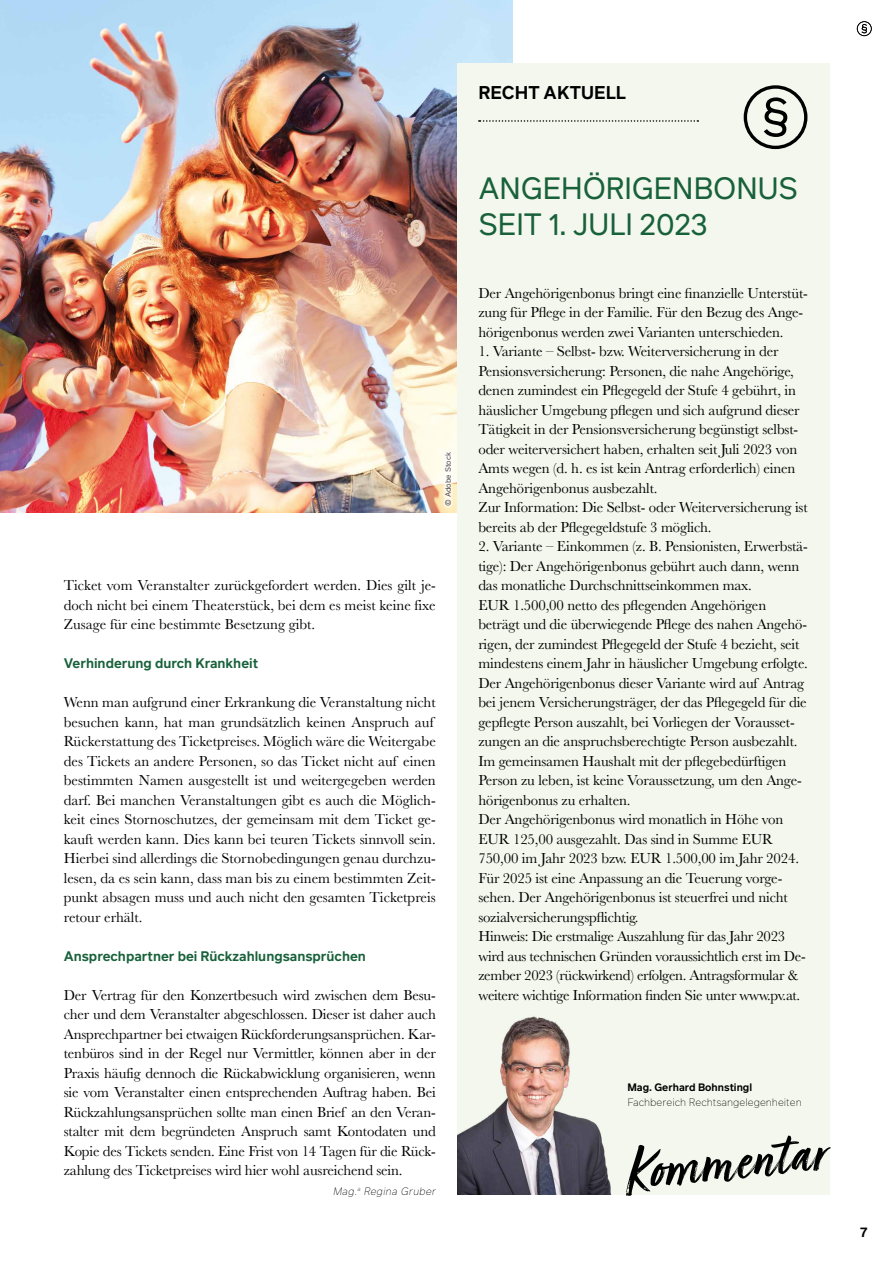
<style>
.page{position:relative;width:893px;height:1263px;background:#fff}
.page>*{position:absolute;margin:0;border:0;box-sizing:border-box;transform-origin:0 0}
.t1{font:64.5px "Turbinado Bold Dry";color:#000}
.t2{font:30px/36px "Infra";letter-spacing:-.015em;color:#18613a}
.t3{font:600 18px "Infra";letter-spacing:.005em;color:#000}
.t4{font:15px/19.5px "Baskerville";letter-spacing:-.01em;color:#000}
.t5{font:600 13.5px "Infra";color:#18613a}
.t6{font:600 13.5px "Infra";color:#000}
.t7{font:200 10.5px "Infra";color:#000}
.t8{font:600 10.5px "Infra";color:#000}
.t9{font:italic 200 10.5px "Infra";color:#000}
.t10{font:7.5px "Infra";color:#4a4a49}
</style>
<div class="page">
<img style="left:0;top:0;width:512px;height:512px">
<svg style="left:857px;top:21px;width:15px;height:15px"></svg>
<div style="left:457px;top:64px;width:372px;height:1131px;background:#f4f7ed"></div>
<svg style="left:744px;top:85px;width:63px;height:64px"></svg>
<svg style="left:479px;top:120px;width:219px;height:2px"></svg>
<div style="left:441px;top:448px;width:14px;height:62px;background:#fff;opacity:.78"></div>
<img style="left:457px;top:1016px;width:155px;height:179px">
<p class="t3" style="left:478px;top:79px;width:149px">RECHT AKTUELL</p>
<p class="t10" style="left:443px;top:506px;width:55px;rotate:-90deg">© Adobe Stock</p>
<p class="t4" style="left:64px;top:576px;width:374px;text-align:justify">Ticket vom Veranstalter zurückgefordert werden. Dies gilt je&shy;doch nicht bei einem Theaterstück, bei dem es meist keine fixe Zusage für eine bestimmte Besetzung gibt.</p>
<p class="t5" style="left:64px;top:654px;width:196px">Verhinderung durch Krankheit</p>
<p class="t4" style="left:64px;top:693px;width:374px">Wenn man aufgrund einer Erkrankung die Veranstaltung nicht besuchen kann, hat man grundsätzlich keinen Anspruch auf Rückerstattung des Ticketpreises. Möglich wäre die Weitergabe des Tickets an andere Personen, so das Ticket nicht auf einen bestimmten Namen ausgestellt ist und weitergegeben werden darf. Bei manchen Veranstaltungen gibt es auch die Möglich&shy;keit eines Stornoschutzes, der gemeinsam mit dem Ticket ge&shy;kauft werden kann. Dies kann bei teuren Tickets sinnvoll sein.<br>Hierbei sind allerdings die Stornobedingungen genau durchzu&shy;lesen, da es sein kann, dass man bis zu einem bestimmten Zeit&shy;punkt absagen muss und auch nicht den gesamten Ticketpreis retour erhält.</p>
<p class="t5" style="left:64px;top:946px;width:304px">Ansprechpartner bei Rückzahlungsansprüchen</p>
<p class="t4" style="left:64px;top:985px;width:374px;text-align:justify">Der Vertrag für den Konzertbesuch wird zwischen dem Besu&shy;cher und dem Veranstalter abgeschlossen. Dieser ist daher auch Ansprechpartner bei etwaigen Rückforderungsansprüchen. Kar&shy;tenbüros sind in der Regel nur Vermittler, können aber in der Praxis häufig dennoch die Rückabwicklung organisieren, wenn sie vom Veranstalter einen entsprechenden Auftrag haben. Bei Rückzahlungsansprüchen sollte man einen Brief an den Veran&shy;stalter mit dem begründeten Anspruch samt Kontodaten und Kopie des Tickets senden. Eine Frist von 14 Tagen für die Rück&shy;zahlung des Ticketpreises wird hier wohl ausreichend sein.</p>
<p class="t9" style="left:333px;top:1184px;width:107px">Mag.<sup>a</sup> Regina Gruber</p>
<h2 class="t2" style="left:478px;top:169px;width:321px">ANGEHÖRIGENBONUS<br>SEIT 1. JULI 2023</h2>
<p class="t4" style="left:478px;top:283px;width:331px">Der Angehörigenbonus bringt eine finanzielle Unterstüt&shy;zung für Pflege in der Familie. Für den Bezug des Ange&shy;hörigenbonus werden zwei Varianten unterschieden.</p>
<p class="t4" style="left:478px;top:342px;width:331px">1. Variante – Selbst- bzw. Weiterversicherung in der Pensionsversicherung: Personen, die nahe Angehörige, denen zumindest ein Pflegegeld der Stufe 4 gebührt, in häuslicher Umgebung pflegen und sich aufgrund dieser Tätigkeit in der Pensionsversicherung begünstigt selbst&shy;oder weiterversichert haben, erhalten seit Juli 2023 von Amts wegen (d. h. es ist kein Antrag erforderlich) einen Angehörigenbonus ausbezahlt.<br>Zur Information: Die Selbst- oder Weiterversicherung ist bereits ab der Pflegegeldstufe 3 möglich.</p>
<p class="t4" style="left:478px;top:537px;width:331px">2. Variante – Einkommen (z. B. Pensionisten, Erwerbstä&shy;tige): Der Angehörigenbonus gebührt auch dann, wenn das monatliche Durchschnittseinkommen max.<br>EUR 1.500,00 netto des pflegenden Angehörigen beträgt und die überwiegende Pflege des nahen Angehö&shy;rigen, der zumindest Pflegegeld der Stufe 4 bezieht, seit mindestens einem Jahr in häuslicher Umgebung erfolgte.<br>Der Angehörigenbonus dieser Variante wird auf Antrag bei jenem Versicherungsträger, der das Pflegegeld für die gepflegte Person auszahlt, bei Vorliegen der Vorausset&shy;zungen an die anspruchsberechtigte Person ausbezahlt.<br>Im gemeinsamen Haushalt mit der pflegebedürftigen Person zu leben, ist keine Voraussetzung, um den Ange&shy;hörigenbonus zu erhalten.<br>Der Angehörigenbonus wird monatlich in Höhe von EUR 125,00 ausgezahlt. Das sind in Summe EUR 750,00 im Jahr 2023 bzw. EUR 1.500,00 im Jahr 2024.<br>Für 2025 ist eine Anpassung an die Teuerung vorge&shy;sehen. Der Angehörigenbonus ist steuerfrei und nicht sozialversicherungspflichtig.<br>Hinweis: Die erstmalige Auszahlung für das Jahr 2023 wird aus technischen Gründen voraussichtlich erst im De&shy;zember 2023 (rückwirkend) erfolgen. Antragsformular &amp; weitere wichtige Information finden Sie unter www.pv.at.</p>
<p class="t8" style="left:627px;top:1080px;width:126px">Mag. Gerhard Bohnstingl</p>
<p class="t7" style="left:627px;top:1095px;width:176px">Fachbereich Rechtsangelegenheiten</p>
<h1 class="t1" style="left:621px;top:1138px;width:202px;rotate:-6deg">Kommentar</h1>
<p class="t6" style="left:860px;top:1223px;width:9px">7</p>
</div>
